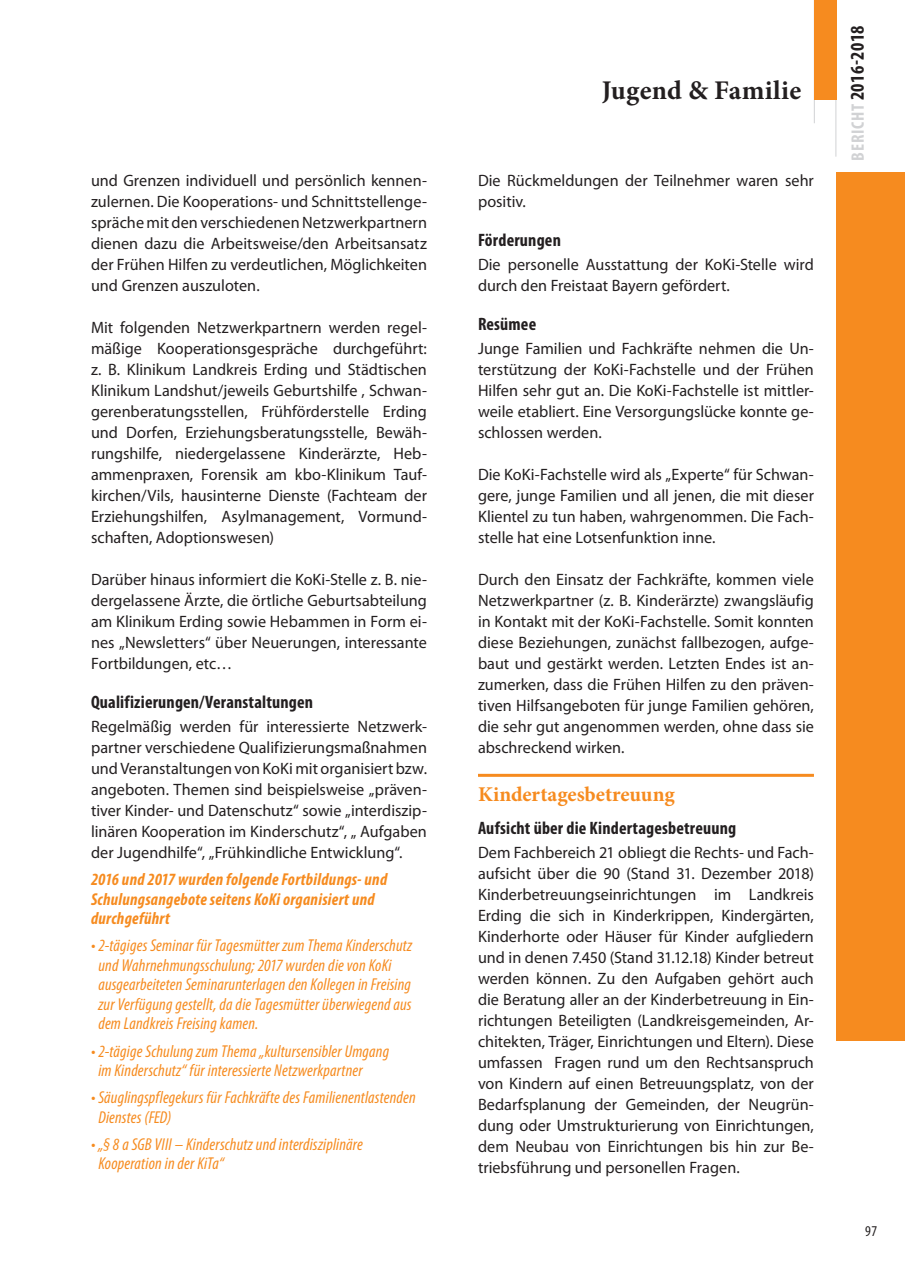
<style>
.page{position:relative;width:905px;height:1275px;background:#fff}
.page>*{position:absolute;margin:0;border:0;box-sizing:border-box;transform-origin:0 0}
.t1{font:700 27px "Minion Pro";letter-spacing:.01em;color:#231f20}
.t2{font:700 21px "Minion Pro";color:#f68b1f}
.t3{font:700 condensed 19.5px "Myriad Pro";letter-spacing:.02em;color:#231f20}
.t4{font:700 condensed 18px "Myriad Pro";letter-spacing:.01em;color:#231f20}
.t5{font:italic condensed 17.25px/19.5px "Myriad Pro";letter-spacing:.01em;color:#f68b1f}
.t6{font:italic 700 condensed 17.25px/19.5px "Myriad Pro";letter-spacing:.015em;color:#f68b1f}
.t7{font:16.5px/21px "Myriad Pro";color:#231f20;text-align:justify}
.t8{font:condensed 15px "Myriad Pro";color:#231f20}
.s1{font-size:18px;color:#d1d2d4}
</style>
<div class="page">
<hr style="left:835px;top:0;width:1px;height:157px;background:#d1d2d4">
<hr style="left:814px;top:0;width:1px;height:123px;background:#d1d2d4">
<div style="left:814px;top:0;width:22px;height:100px;background:#f68b1f"></div>
<div style="left:836px;top:172px;width:69px;height:868px;background:#f68b1f"></div>
<hr style="left:478px;top:774px;width:336px;height:3px;background:#f68b1f">
<p class="t7" style="left:91px;top:170px;width:337px">und Grenzen individuell und persönlich kennen&shy;zulernen. Die Kooperations- und Schnittstellenge&shy;spräche mit den verschiedenen Netzwerkpartnern dienen dazu die Arbeitsweise/den Arbeitsansatz der Frühen Hilfen zu verdeutlichen, Möglichkeiten und Grenzen auszuloten.</p>
<p class="t7" style="left:91px;top:317px;width:337px">Mit folgenden Netzwerkpartnern werden regel&shy;mäßige Kooperationsgespräche durchgeführt: z. B. Klinikum Landkreis Erding und Städtischen Klinikum Landshut/jeweils Geburtshilfe , Schwan&shy;gerenberatungsstellen, Frühförderstelle Erding und Dorfen, Erziehungsberatungsstelle, Bewäh&shy;rungshilfe, niedergelassene Kinderärzte, Heb&shy;ammenpraxen, Forensik am kbo-Klinikum Tauf&shy;kirchen/Vils, hausinterne Dienste (Fachteam der Erziehungshilfen, Asylmanagement, Vormund&shy;schaften, Adoptionswesen)</p>
<p class="t7" style="left:91px;top:569px;width:337px">Darüber hinaus informiert die KoKi-Stelle z. B. nie&shy;dergelassene Ärzte, die örtliche Geburtsabteilung am Klinikum Erding sowie Hebammen in Form ei&shy;nes „Newsletters“ über Neuerungen, interessante Fortbildungen, etc…</p>
<p class="t4" style="left:91px;top:691px;width:224px">Qualifizierungen/Veranstaltungen</p>
<p class="t7" style="left:91px;top:716px;width:337px">Regelmäßig werden für interessierte Netzwerk&shy;partner verschiedene Qualifizierungsmaßnahmen und Veranstaltungen von KoKi mit organisiert bzw. angeboten. Themen sind beispielsweise „präven&shy;tiver Kinder- und Datenschutz“ sowie „interdiszip&shy;linären Kooperation im Kinderschutz“, „ Aufgaben der Jugendhilfe“, „Frühkindliche Entwicklung“.</p>
<p class="t6" style="left:91px;top:869px;width:298px">2016 und 2017 wurden folgende Fortbildungs- und<br>Schulungsangebote seitens KoKi organisiert und durchgeführt</p>
<p class="t5" style="left:98px;top:936px;width:315px;text-indent:-7px">• 2-tägiges Seminar für Tagesmütter zum Thema Kinderschutz und Wahrnehmungsschulung; 2017 wurden die von KoKi ausgearbeiteten Seminarunterlagen den Kollegen in Freising zur Verfügung gestellt, da die Tagesmütter überwiegend aus dem Landkreis Freising kamen.</p>
<p class="t5" style="left:98px;top:1041px;width:292px;text-indent:-7px">• 2-tägige Schulung zum Thema „kultursensibler Umgang im Kinderschutz“ für interessierte Netzwerkpartner</p>
<p class="t5" style="left:98px;top:1087px;width:319px;text-indent:-7px">• Säuglingspflegekurs für Fachkräfte des Familienentlastenden<br>Dienstes (FED)</p>
<p class="t5" style="left:98px;top:1134px;width:266px;text-indent:-7px">• „§ 8 a SGB VIII – Kinderschutz und interdisziplinäre<br>Kooperation in der KiTa“</p>
<h1 class="t1" style="left:602px;top:71px;width:201px">Jugend &amp; Familie</h1>
<p class="t7" style="left:478px;top:170px;width:337px">Die Rückmeldungen der Teilnehmer waren sehr positiv.</p>
<p class="t4" style="left:478px;top:229px;width:84px">Förderungen</p>
<p class="t7" style="left:478px;top:254px;width:337px">Die personelle Ausstattung der KoKi-Stelle wird durch den Freistaat Bayern gefördert.</p>
<p class="t4" style="left:478px;top:313px;width:60px">Resümee</p>
<p class="t7" style="left:478px;top:338px;width:337px">Junge Familien und Fachkräfte nehmen die Un&shy;terstützung der KoKi-Fachstelle und der Frühen Hilfen sehr gut an. Die KoKi-Fachstelle ist mittler&shy;weile etabliert. Eine Versorgungslücke konnte ge&shy;schlossen werden.</p>
<p class="t7" style="left:478px;top:464px;width:337px">Die KoKi-Fachstelle wird als „Experte“ für Schwan&shy;gere, junge Familien und all jenen, die mit dieser Klientel zu tun haben, wahrgenommen. Die Fach&shy;stelle hat eine Lotsenfunktion inne.</p>
<p class="t7" style="left:478px;top:569px;width:337px">Durch den Einsatz der Fachkräfte, kommen viele Netzwerkpartner (z. B. Kinderärzte) zwangsläufig in Kontakt mit der KoKi-Fachstelle. Somit konnten diese Beziehungen, zunächst fallbezogen, aufge&shy;baut und gestärkt werden. Letzten Endes ist an&shy;zumerken, dass die Frühen Hilfen zu den präven&shy;tiven Hilfsangeboten für junge Familien gehören, die sehr gut angenommen werden, ohne dass sie abschreckend wirken.</p>
<p class="t2" style="left:478px;top:779px;width:198px">Kindertagesbetreuung</p>
<p class="t4" style="left:478px;top:817px;width:260px">Aufsicht über die Kindertagesbetreuung</p>
<p class="t7" style="left:478px;top:842px;width:337px">Dem Fachbereich 21 obliegt die Rechts- und Fach&shy;aufsicht über die 90 (Stand 31. Dezember 2018)<br>Kinderbetreuungseinrichtungen im Landkreis Erding die sich in Kinderkrippen, Kindergärten, Kinderhorte oder Häuser für Kinder aufgliedern und in denen 7.450 (Stand 31.12.18) Kinder betreut werden können. Zu den Aufgaben gehört auch die Beratung aller an der Kinderbetreuung in Ein&shy;richtungen Beteiligten (Landkreisgemeinden, Ar&shy;chitekten, Träger, Einrichtungen und Eltern). Diese umfassen Fragen rund um den Rechtsanspruch von Kindern auf einen Betreuungsplatz, von der Bedarfsplanung der Gemeinden, der Neugrün&shy;dung oder Umstrukturierung von Einrichtungen, dem Neubau von Einrichtungen bis hin zur Be&shy;triebsführung und personellen Fragen.</p>
<p class="t3" style="left:845px;top:161px;width:137px;rotate:-90deg"><span class="s1">BERICHT</span> 2016-2018</p>
<p class="t8" style="left:865px;top:1222px;width:13px">97</p>
</div>
